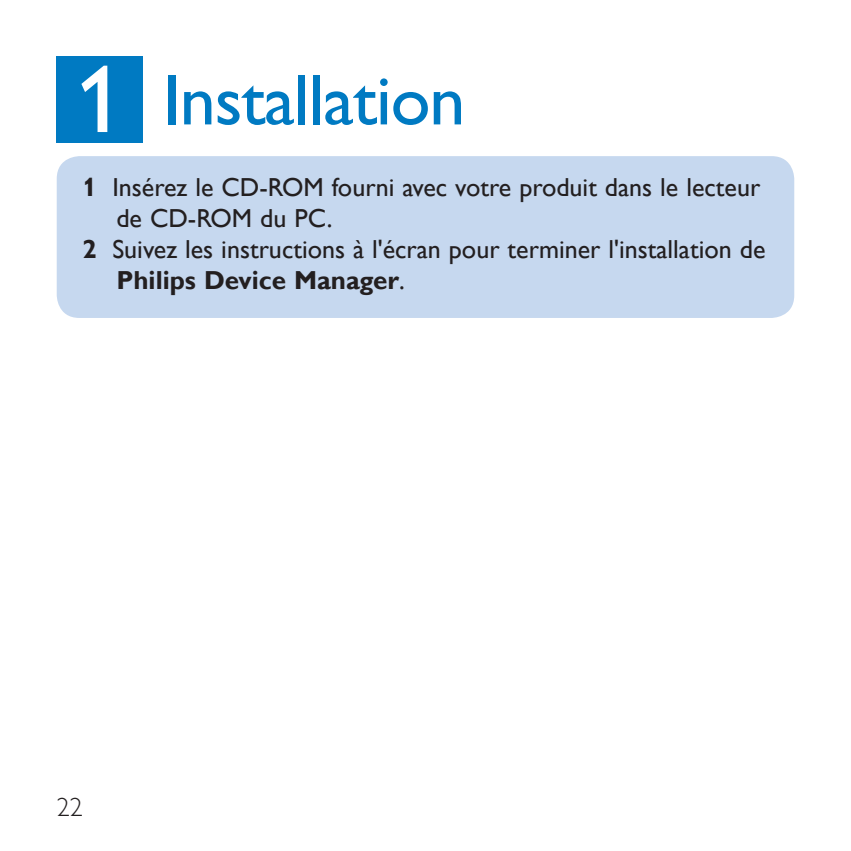
<style>
.page{position:relative;width:851px;height:851px;background:#fff}
.page>*{position:absolute;margin:0;border:0;box-sizing:border-box;transform-origin:0 0}
.t1{font:72px "Gill Sans Alt One WGL";letter-spacing:-.015em;color:#007ac2}
.t2{font:26px "Gill Sans Alt One WGL";color:#231f20}
.t3{font:700 26px "Gill Sans Alt One WGL";color:#231f20}
.t4{font:26px "Gill Sans Alt One WGL Light";color:#231f20}
.s1{font-size:96px;color:#fff}
.s2{font-weight:700}
.s3{font-weight:400}
</style>
<div class="page">
<div style="left:57px;top:57px;width:86px;height:86px;background:#007ac2"></div>
<div style="left:57px;top:156px;width:737px;height:162px;background:#c6d8ef;border-radius:23px"></div>
<h1 class="t1" style="left:76px;top:51px;width:391px"><span class="s1">1</span> Installation</h1>
<p class="t2" style="left:82px;top:169px;width:679px"><span class="s2">1</span> Insérez le CD-ROM fourni avec votre produit dans le lecteur</p>
<p class="t2" style="left:116px;top:200px;width:217px">de CD-ROM du PC.</p>
<p class="t2" style="left:82px;top:231px;width:684px"><span class="s2">2</span> Suivez les instructions à l'écran pour terminer l'installation de</p>
<p class="t3" style="left:116px;top:263px;width:290px">Philips Device Manager<span class="s3">.</span></p>
<p class="t4" style="left:57px;top:790px;width:27px">22</p>
</div>
